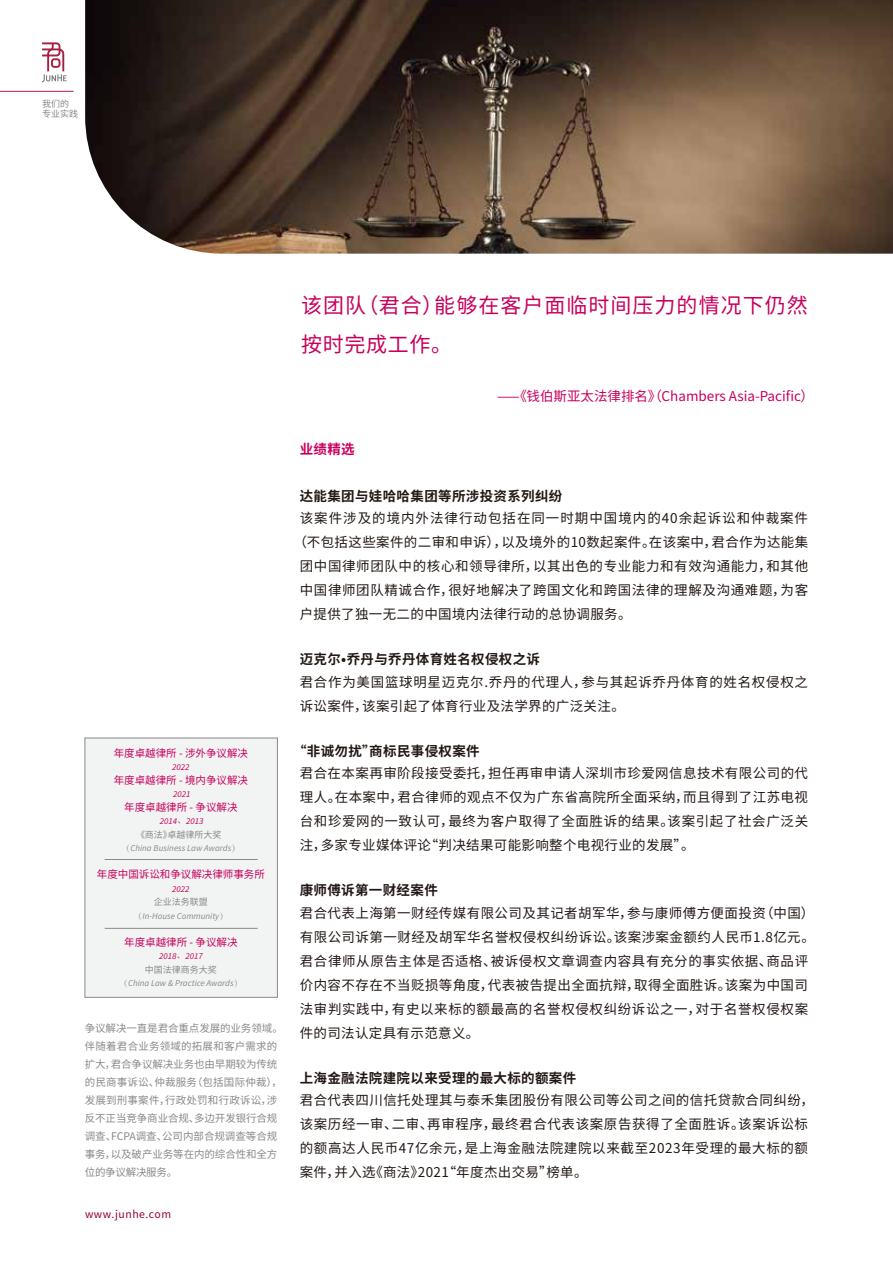
<style>
.page{position:relative;width:893px;height:1263px;background:#fff}
.page>*{position:absolute;margin:0;border:0;box-sizing:border-box;transform-origin:0 0}
.t1{font:21px/39px "Source Han Sans CN";letter-spacing:.05em;color:#c7005c}
.t2{font:13.5px/24px "Source Han Sans CN";letter-spacing:.045em;color:#221815}
.t3{font:700 13.5px "Source Han Sans CN";letter-spacing:.025em;color:#221815}
.t4{font:13.5px "Source Han Sans CN";letter-spacing:.025em;color:#221815}
.t5{font:13.5px "Source Han Sans CN";letter-spacing:.07em;color:#221815}
.t6{font:13.5px "Source Han Sans CN";color:#c7005c}
.t7{font:700 13.5px "Source Han Sans CN";color:#c7005c}
.t8{font:10.5px/18px "Source Han Sans CN";letter-spacing:-.01em;color:#898989}
.t9{font:10.5px "Source Han Sans CN";color:#c7005c}
.t10{font:10.5px "Source Han Sans CN";letter-spacing:.05em;color:#930038}
.t11{font:italic 9px "Source Sans Pro";color:#898989}
.t12{font:9px/10.8px "Source Han Sans CN";color:#898989}
.t13{font:italic 9px "Source Sans Pro";color:#c7005c}
.s1{font-family:"Adobe Song Std";font-weight:300;font-style:normal}
</style>
<div class="page">
<img style="left:85px;top:0;width:808px;height:254px">
<svg style="left:42px;top:42px;width:25px;height:40px"></svg>
<hr style="left:0;top:91px;width:74px;height:1px;background:#a71e41">
<div style="left:85px;top:738px;width:193px;height:259px;background:#f2f3f3;border:1px solid #898989"></div>
<hr style="left:105px;top:928px;width:153px;height:1px;background:#898989">
<hr style="left:105px;top:859px;width:153px;height:1px;background:#898989">
<p class="t12" style="left:42px;top:98px;width:37px">我们的专业实践</p>
<p class="t9" style="left:114px;top:747px;width:136px">年度卓越律所 - 涉外争议解决</p>
<p class="t13" style="left:172px;top:761px;width:19px">2022</p>
<p class="t9" style="left:114px;top:774px;width:136px">年度卓越律所 - 境内争议解决</p>
<p class="t13" style="left:173px;top:788px;width:19px">2021</p>
<p class="t9" style="left:124px;top:801px;width:115px">年度卓越律所 - 争议解决</p>
<p class="t13" style="left:160px;top:815px;width:45px">2014<span class="s1">、</span>2013</p>
<p class="t12" style="left:136px;top:829px;width:87px">《商法》卓越律所大奖</p>
<p class="t11" style="left:121px;top:842px;width:120px"><span class="s1">（</span>China Business Law Awards<span class="s1">）</span></p>
<p class="t9" style="left:97px;top:868px;width:170px">年度中国诉讼和争议解决律师事务所</p>
<p class="t13" style="left:172px;top:883px;width:19px">2022</p>
<p class="t12" style="left:154px;top:896px;width:55px">企业法务联盟</p>
<p class="t11" style="left:133px;top:910px;width:96px"><span class="s1">（</span>In-House Community<span class="s1">）</span></p>
<p class="t9" style="left:124px;top:936px;width:115px">年度卓越律所 - 争议解决</p>
<p class="t13" style="left:159px;top:950px;width:45px">2018<span class="s1">、</span>2017</p>
<p class="t12" style="left:145px;top:964px;width:74px">中国法律商务大奖</p>
<p class="t11" style="left:119px;top:977px;width:125px"><span class="s1">（</span>China Law &amp; Practice Awards<span class="s1">）</span></p>
<p class="t8" style="left:85px;top:1019px;width:200px">争议解决一直是君合重点发展的业务领域。伴随着君合业务领域的拓展和客户需求的扩大，君合争议解决业务也由早期较为传统的民商事诉讼、仲裁服务（包括国际仲裁），发展到刑事案件，行政处罚和行政诉讼，涉反不正当竞争商业合规、多边开发银行合规调查、FCPA调查、公司内部合规调查等合规事务，以及破产业务等在内的综合性和全方位的争议解决服务。</p>
<p class="t10" style="left:85px;top:1208px;width:88px">www.junhe.com</p>
<h1 class="t1" style="left:301px;top:286px;width:508px">该团队（君合）能够在客户面临时间压力的情况下仍然按时完成工作。</h1>
<p class="t6" style="left:497px;top:388px;width:318px">⸺《钱伯斯亚太法律排名》（Chambers Asia-Pacific）</p>
<p class="t7" style="left:300px;top:441px;width:57px">业绩精选</p>
<p class="t3" style="left:300px;top:488px;width:264px">达能集团与娃哈哈集团等所涉投资系列纠纷</p>
<p class="t5" style="left:300px;top:510px;width:510px">该案件涉及的境内外法律行动包括在同一时期中国境内的40余起诉讼和仲裁案件</p>
<p class="t4" style="left:293px;top:534px;width:516px">（不包括这些案件的二审和申诉），以及境外的10数起案件。在该案中，君合作为达能集</p>
<p class="t2" style="left:300px;top:554px;width:510px">团中国律师团队中的核心和领导律所，以其出色的专业能力和有效沟通能力，和其他</p>
<p class="t2" style="left:300px;top:578px;width:510px">中国律师团队精诚合作，很好地解决了跨国文化和跨国法律的理解及沟通难题，为客</p>
<p class="t4" style="left:300px;top:606px;width:333px">户提供了独一无二的中国境内法律行动的总协调服务。</p>
<p class="t3" style="left:300px;top:651px;width:242px">迈克尔•乔丹与乔丹体育姓名权侵权之诉</p>
<p class="t2" style="left:300px;top:670px;width:510px">君合作为美国篮球明星迈克尔.乔丹的代理人，参与其起诉乔丹体育的姓名权侵权之诉讼案件，该案引起了体育行业及法学界的广泛关注。</p>
<p class="t3" style="left:293px;top:743px;width:188px">“非诚勿扰”商标民事侵权案件</p>
<p class="t2" style="left:300px;top:761px;width:510px;text-align:justify">君合在本案再审阶段接受委托，担任再审申请人深圳市珍爱网信息技术有限公司的代理人。在本案中，君合律师的观点不仅为广东省高院所全面采纳，而且得到了江苏电视台和珍爱网的一致认可，最终为客户取得了全面胜诉的结果。该案引起了社会广泛关注，多家专业媒体评论“判决结果可能影响整个电视行业的发展”。</p>
<p class="t3" style="left:300px;top:882px;width:140px">康师傅诉第一财经案件</p>
<p class="t2" style="left:300px;top:901px;width:517px">君合代表上海第一财经传媒有限公司及其记者胡军华，参与康师傅方便面投资（中国）有限公司诉第一财经及胡军华名誉权侵权纠纷诉讼。该案涉案金额约人民币1.8亿元。君合律师从原告主体是否适格、被诉侵权文章调查内容具有充分的事实依据、商品评价内容不存在不当贬损等角度，代表被告提出全面抗辩，取得全面胜诉。该案为中国司法审判实践中，有史以来标的额最高的名誉权侵权纠纷诉讼之一，对于名誉权侵权案件的司法认定具有示范意义。</p>
<p class="t3" style="left:300px;top:1070px;width:278px">上海金融法院建院以来受理的最大标的额案件</p>
<p class="t2" style="left:300px;top:1088px;width:516px">君合代表四川信托处理其与泰禾集团股份有限公司等公司之间的信托贷款合同纠纷，该案历经一审、二审、再审程序，最终君合代表该案原告获得了全面胜诉。该案诉讼标的额高达人民币47亿余元，是上海金融法院建院以来截至2023年受理的最大标的额案件，并入选《商法》2021“年度杰出交易”榜单。</p>
</div>
